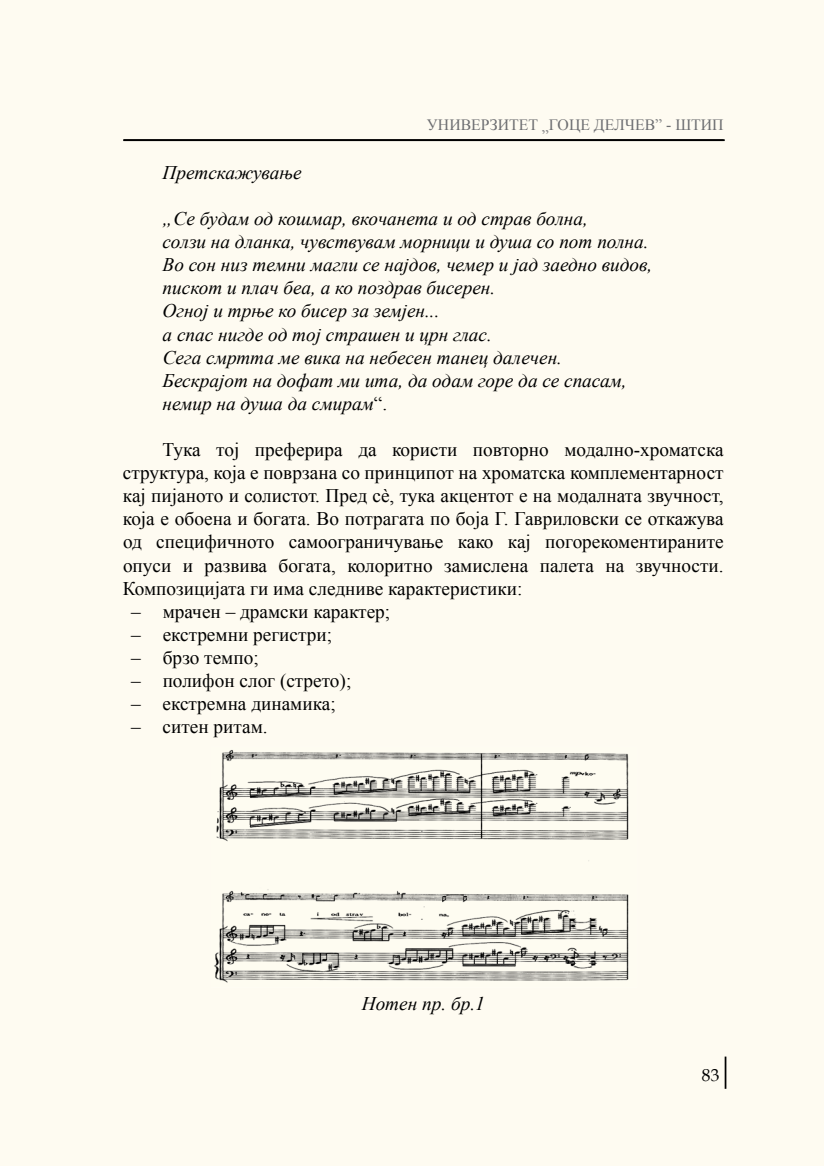
<style>
.page{position:relative;width:824px;height:1166px;background:#fff}
.page>*{position:absolute;margin:0;border:0;box-sizing:border-box;transform-origin:0 0}
.t1{font:19.25px/23.1px "Times New Roman";color:#000;text-align:justify}
.t2{font:italic 19.25px/23.1px "Times New Roman";color:#000}
.t3{font:17.5px "Book Antiqua";color:#000}
.t4{font:15.75px "Times New Roman";color:#6d6e71}
.s1{font-style:normal}
</style>
<div class="page">
<div style="left:0;top:0;width:823px;height:1166px;background:#fefbf1"></div>
<hr style="left:123px;top:139px;width:601px;height:2px;background:#000">
<hr style="left:724px;top:1057px;width:2px;height:32px;background:#000">
<img style="left:211px;top:747px;width:426px;height:241px">
<img style="left:387px;top:987px;width:62px;height:1px">
<p class="t4" style="left:426px;top:116px;width:113px">УНИВЕРЗИТЕТ</p>
<p class="t4" style="left:542px;top:127px;width:8px">”</p>
<p class="t4" style="left:548px;top:116px;width:176px">ГОЦЕ ДЕЛЧЕВ” - ШТИП</p>
<p class="t2" style="left:163px;top:161px;width:140px">Претскажување</p>
<p class="t2" style="left:163px;top:207px;width:491px">„Се будам од кошмар, вкочанета и од страв болна,<br>солзи на дланка, чувствувам морници и душа со пот полна.<br>Во сон низ темни магли се најдов, чемер и јад заедно видов, пискот и плач беа, а ко поздрав бисерен.<br>Огној и трње ко бисер за земјен...<br>а спас нигде од тој страшен и црн глас.<br>Сега смртта ме вика на небесен танец далечен.<br>Бескрајот на дофат ми ита, да одам горе да се спасам, немир на душа да смирам<span class="s1">“.</span></p>
<p class="t1" style="left:123px;top:438px;width:602px;text-indent:40px">Тука тој преферира да користи повторно модално-хроматска структура, која е поврзана со принципот на хроматска комплементарност кај пијаното и солистот. Пред сè, тука акцентот е на модалната звучност, која е обоена и богата. Во потрагата по боја Г. Гавриловски се откажува од специфичното самоограничување како кај погорекоментираните опуси и развива богата, колоритно замислена палета на звучности.<br>Композицијата ги има следниве карактеристики:</p>
<p class="t1" style="left:131px;top:600px;width:260px">– мрачен – драмски карактер;</p>
<p class="t1" style="left:131px;top:623px;width:202px">– екстремни регистри;</p>
<p class="t1" style="left:131px;top:646px;width:129px">– брзо темпо;</p>
<p class="t1" style="left:131px;top:669px;width:222px">– полифон слог (стрето);</p>
<p class="t1" style="left:131px;top:692px;width:206px">– екстремна динамика;</p>
<p class="t1" style="left:131px;top:715px;width:138px">– ситен ритам.</p>
<p class="t2" style="left:362px;top:992px;width:124px">Нотен пр. бр.1</p>
<p class="t3" style="left:701px;top:1064px;width:19px">83</p>
</div>
